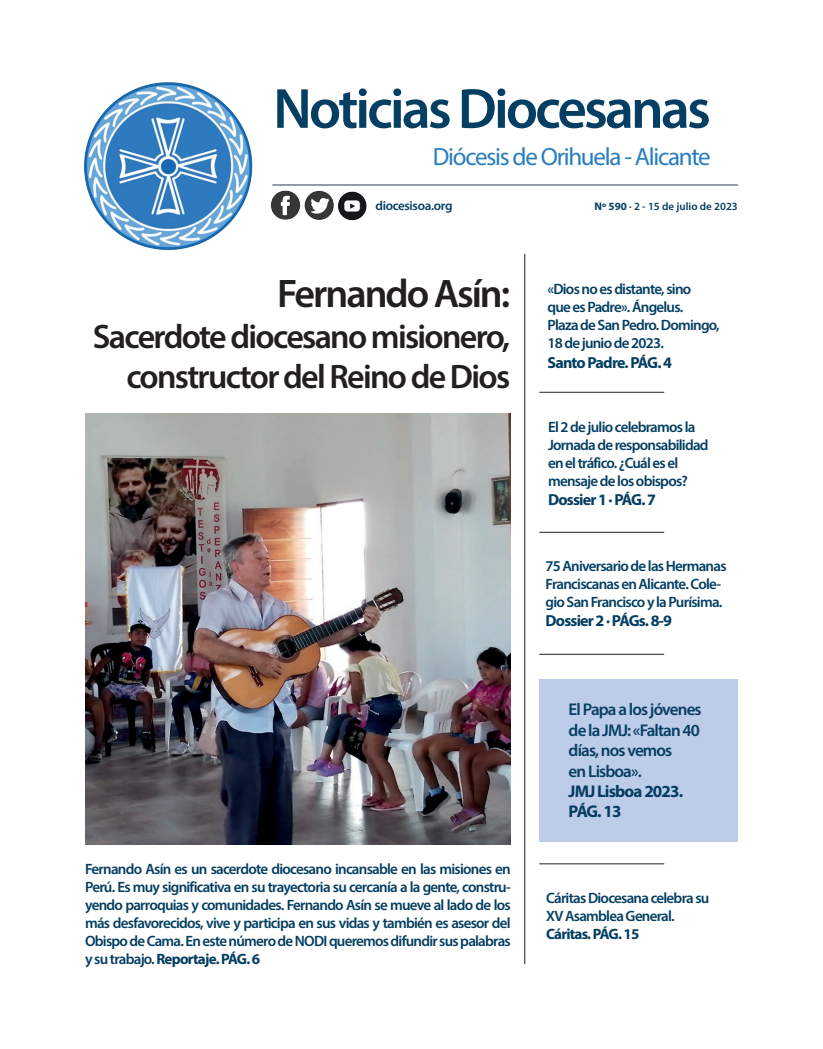
<style>
.page{position:relative;width:823px;height:1049px;background:#fff}
.page>*{position:absolute;margin:0;border:0;box-sizing:border-box;transform-origin:0 0}
.t1{font:600 57px "Myriad Pro";letter-spacing:-.05em;color:#043e62}
.t2{font:600 40px "Myriad Pro";letter-spacing:-.05em;color:#231f20}
.t3{font:600 34px/40.8px "Myriad Pro";letter-spacing:-.05em;color:#231f20;text-align:right}
.t4{font:25px "Myriad Pro";letter-spacing:-.05em;color:#277dc1}
.t5{font:600 17px/20.4px "Myriad Pro";letter-spacing:-.05em;color:#043e62;text-align:justify}
.t6{font:700 17px "Myriad Pro";letter-spacing:-.05em;color:#043e62}
.t7{font:700 16px "Myriad Pro";letter-spacing:-.05em;color:#043e62}
.t8{font:600 15px/18px "Myriad Pro";letter-spacing:-.05em;color:#043e62}
.t9{font:700 15px "Myriad Pro";letter-spacing:-.05em;color:#043e62}
.t10{font:600 13px "Myriad Pro";letter-spacing:-.025em;color:#043e62}
.t11{font:600 11px "Myriad Pro";color:#043e62}
.s1{font-weight:700}
</style>
<div class="page">
<hr style="left:272px;top:185px;width:465px;height:1px;background:#2c3363">
<img style="left:271px;top:184px;width:66px;height:36px">
<img style="left:331px;top:187px;width:36px;height:34px">
<div style="left:539px;top:679px;width:198px;height:162px;background:#bdcce8"></div>
<hr style="left:524px;top:254px;width:1px;height:710px;background:#231f20">
<hr style="left:539px;top:863px;width:124px;height:1px;background:#231f20">
<hr style="left:539px;top:532px;width:124px;height:1px;background:#231f20">
<hr style="left:539px;top:392px;width:124px;height:1px;background:#231f20">
<img style="left:84px;top:82px;width:169px;height:169px">
<hr style="left:539px;top:654px;width:124px;height:1px;background:#231f20">
<img style="left:85px;top:413px;width:425px;height:431px">
<p class="t1" style="left:273px;top:72px;width:439px">Noticias Diocesanas</p>
<p class="t4" style="left:432px;top:141px;width:279px">Diócesis de Orihuela - Alicante</p>
<p class="t10" style="left:375px;top:197px;width:78px">diocesisoa.org</p>
<p class="t11" style="left:594px;top:199px;width:145px"><span class="s1">Nº 590</span> · 2 - 15 de julio de 2023</p>
<p class="t2" style="left:277px;top:268px;width:234px">Fernando Asín:</p>
<p class="t3" style="left:93px;top:315px;width:419px">Sacerdote diocesano misionero, constructor del Reino de Dios</p>
<p class="t8" style="left:85px;top:859px;width:427px;text-align:justify">Fernando Asín es un sacerdote diocesano incansable en las misiones en Perú. Es muy significativa en su trayectoria su cercanía a la gente, constru&shy;yendo parroquias y comunidades. Fernando Asín se mueve al lado de los más desfavorecidos, vive y participa en sus vidas y también es asesor del Obispo de Cama. En este número de NODI queremos difundir sus palabras y su trabajo. <span class="s1">Reportaje. PÁG. 6</span></p>
<p class="t8" style="left:547px;top:280px;width:145px">«Dios no es distante, sino</p>
<p class="t8" style="left:547px;top:298px;width:137px">que es Padre». Ángelus.</p>
<p class="t8" style="left:547px;top:316px;width:174px">Plaza de San Pedro. Domingo,<br>18 de junio de 2023.</p>
<p class="t7" style="left:547px;top:352px;width:126px">Santo Padre. PÁG. 4</p>
<p class="t8" style="left:547px;top:417px;width:149px">El 2 de julio celebramos la</p>
<p class="t8" style="left:547px;top:435px;width:162px">Jornada de responsabilidad</p>
<p class="t8" style="left:547px;top:453px;width:132px">en el tráfico. ¿Cuál es el</p>
<p class="t8" style="left:547px;top:471px;width:141px">mensaje de los obispos?</p>
<p class="t7" style="left:547px;top:489px;width:109px">Dossier 1 · PÁG. 7</p>
<p class="t8" style="left:545px;top:557px;width:182px">75 Aniversario de las Hermanas<br>Franciscanas en Alicante. Cole&shy;gio San Francisco y la Purísima.</p>
<p class="t7" style="left:545px;top:610px;width:128px">Dossier 2 · PÁGs. 8-9</p>
<p class="t5" style="left:568px;top:699px;width:134px">El Papa a los jóvenes de la JMJ: «Faltan 40 días, nos vemos</p>
<p class="t5" style="left:568px;top:760px;width:75px">en Lisboa».</p>
<p class="t6" style="left:568px;top:780px;width:116px">JMJ Lisboa 2023.</p>
<p class="t6" style="left:568px;top:800px;width:54px">PÁG. 13</p>
<p class="t8" style="left:546px;top:888px;width:165px">Cáritas Diocesana celebra su</p>
<p class="t8" style="left:546px;top:906px;width:130px">XV Asamblea General.</p>
<p class="t9" style="left:546px;top:924px;width:95px">Cáritas. PÁG. 15</p>
</div>
